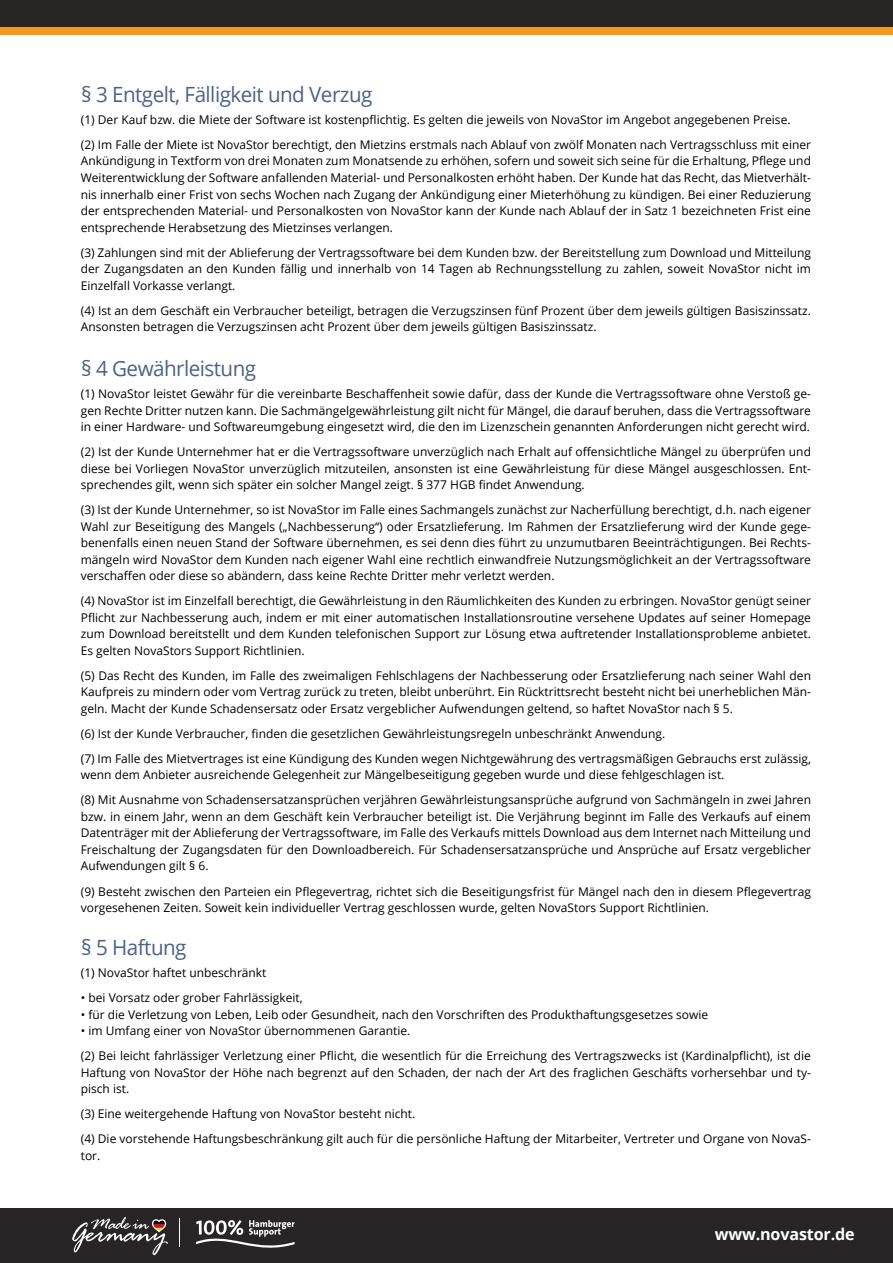
<style>
.page{position:relative;width:893px;height:1263px;background:#fff}
.page>*{position:absolute;margin:0;border:0;box-sizing:border-box;transform-origin:0 0}
.t1{font:21px "Open Sans";letter-spacing:-.025em;color:#49628b}
.t2{font:700 16.2px "Open Sans";letter-spacing:-.01em;color:#fff}
.t3{font:12px/16.5px "Open Sans";color:#000}
</style>
<div class="page">
<div style="left:0;top:22px;width:893px;height:12px;background:#f5991a"></div>
<div style="left:0;top:0;width:893px;height:27px;background:#282525"></div>
<div style="left:0;top:1209px;width:893px;height:54px;background:#272525"></div>
<svg style="left:196px;top:1220px;width:99px;height:28px"></svg>
<svg style="left:72px;top:1217px;width:96px;height:38px"></svg>
<h1 class="t1" style="left:81px;top:80px;width:293px">§ 3 Entgelt, Fälligkeit und Verzug</h1>
<p class="t3" style="left:81px;top:107px;width:732px;line-height:25px">(1) Der Kauf bzw. die Miete der Software ist kostenpflichtig. Es gelten die jeweils von NovaStor im Angebot angegebenen Preise.<br>(2) Im Falle der Miete ist NovaStor berechtigt, den Mietzins erstmals nach Ablauf von zwölf Monaten nach Vertragsschluss mit einer</p>
<p class="t3" style="left:81px;top:153px;width:732px;text-align:justify">Ankündigung in Textform von drei Monaten zum Monatsende zu erhöhen, sofern und soweit sich seine für die Erhaltung, Pflege und Weiterentwicklung der Software anfallenden Material- und Personalkosten erhöht haben. Der Kunde hat das Recht, das Mietverhält&shy;nis innerhalb einer Frist von sechs Wochen nach Zugang der Ankündigung einer Mieterhöhung zu kündigen. Bei einer Reduzierung der entsprechenden Material- und Personalkosten von NovaStor kann der Kunde nach Ablauf der in Satz 1 bezeichneten Frist eine entsprechende Herabsetzung des Mietzinses verlangen.</p>
<p class="t3" style="left:81px;top:244px;width:732px;text-align:justify">(3) Zahlungen sind mit der Ablieferung der Vertragssoftware bei dem Kunden bzw. der Bereitstellung zum Download und Mitteilung der Zugangsdaten an den Kunden fällig und innerhalb von 14 Tagen ab Rechnungsstellung zu zahlen, soweit NovaStor nicht im Einzelfall Vorkasse verlangt.</p>
<p class="t3" style="left:81px;top:302px;width:732px">(4) Ist an dem Geschäft ein Verbraucher beteiligt, betragen die Verzugszinsen fünf Prozent über dem jeweils gültigen Basiszinssatz.<br>Ansonsten betragen die Verzugszinsen acht Prozent über dem jeweils gültigen Basiszinssatz.</p>
<h1 class="t1" style="left:81px;top:354px;width:176px">§ 4 Gewährleistung</h1>
<p class="t3" style="left:81px;top:385px;width:732px;text-align:justify">(1) NovaStor leistet Gewähr für die vereinbarte Beschaffenheit sowie dafür, dass der Kunde die Vertragssoftware ohne Verstoß ge&shy;gen Rechte Dritter nutzen kann. Die Sachmängelgewährleistung gilt nicht für Mängel, die darauf beruhen, dass die Vertragssoftware in einer Hardware- und Softwareumgebung eingesetzt wird, die den im Lizenzschein genannten Anforderungen nicht gerecht wird.</p>
<p class="t3" style="left:81px;top:443px;width:732px;text-align:justify">(2) Ist der Kunde Unternehmer hat er die Vertragssoftware unverzüglich nach Erhalt auf offensichtliche Mängel zu überprüfen und diese bei Vorliegen NovaStor unverzüglich mitzuteilen, ansonsten ist eine Gewährleistung für diese Mängel ausgeschlossen. Ent&shy;sprechendes gilt, wenn sich später ein solcher Mangel zeigt. § 377 HGB findet Anwendung.</p>
<p class="t3" style="left:81px;top:501px;width:732px;text-align:justify">(3) Ist der Kunde Unternehmer, so ist NovaStor im Falle eines Sachmangels zunächst zur Nacherfüllung berechtigt, d.h. nach eigener Wahl zur Beseitigung des Mangels („Nachbesserung“) oder Ersatzlieferung. Im Rahmen der Ersatzlieferung wird der Kunde gege&shy;benenfalls einen neuen Stand der Software übernehmen, es sei denn dies führt zu unzumutbaren Beeinträchtigungen. Bei Rechts&shy;mängeln wird NovaStor dem Kunden nach eigener Wahl eine rechtlich einwandfreie Nutzungsmöglichkeit an der Vertragssoftware verschaffen oder diese so abändern, dass keine Rechte Dritter mehr verletzt werden.</p>
<p class="t3" style="left:81px;top:592px;width:732px;text-align:justify">(4) NovaStor ist im Einzelfall berechtigt, die Gewährleistung in den Räumlichkeiten des Kunden zu erbringen. NovaStor genügt seiner Pflicht zur Nachbesserung auch, indem er mit einer automatischen Installationsroutine versehene Updates auf seiner Homepage zum Download bereitstellt und dem Kunden telefonischen Support zur Lösung etwa auftretender Installationsprobleme anbietet.<br>Es gelten NovaStors Support Richtlinien.</p>
<p class="t3" style="left:81px;top:667px;width:732px;text-align:justify">(5) Das Recht des Kunden, im Falle des zweimaligen Fehlschlagens der Nachbesserung oder Ersatzlieferung nach seiner Wahl den Kaufpreis zu mindern oder vom Vertrag zurück zu treten, bleibt unberührt. Ein Rücktrittsrecht besteht nicht bei unerheblichen Män&shy;geln. Macht der Kunde Schadensersatz oder Ersatz vergeblicher Aufwendungen geltend, so haftet NovaStor nach § 5.</p>
<p class="t3" style="left:81px;top:721px;width:732px;line-height:25px">(6) Ist der Kunde Verbraucher, finden die gesetzlichen Gewährleistungsregeln unbeschränkt Anwendung.<br>(7) Im Falle des Mietvertrages ist eine Kündigung des Kunden wegen Nichtgewährung des vertragsmäßigen Gebrauchs erst zulässig,</p>
<p class="t3" style="left:81px;top:762px;width:732px;line-height:25px">wenn dem Anbieter ausreichende Gelegenheit zur Mängelbeseitigung gegeben wurde und diese fehlgeschlagen ist.<br>(8) Mit Ausnahme von Schadensersatzansprüchen verjähren Gewährleistungsansprüche aufgrund von Sachmängeln in zwei Jahren</p>
<p class="t3" style="left:81px;top:808px;width:732px;text-align:justify">bzw. in einem Jahr, wenn an dem Geschäft kein Verbraucher beteiligt ist. Die Verjährung beginnt im Falle des Verkaufs auf einem Datenträger mit der Ablieferung der Vertragssoftware, im Falle des Verkaufs mittels Download aus dem Internet nach Mitteilung und Freischaltung der Zugangsdaten für den Downloadbereich. Für Schadensersatzansprüche und Ansprüche auf Ersatz vergeblicher Aufwendungen gilt § 6.</p>
<p class="t3" style="left:81px;top:882px;width:732px">(9) Besteht zwischen den Parteien ein Pflegevertrag, richtet sich die Beseitigungsfrist für Mängel nach den in diesem Pflegevertrag vorgesehenen Zeiten. Soweit kein individueller Vertrag geschlossen wurde, gelten NovaStors Support Richtlinien.</p>
<h1 class="t1" style="left:81px;top:933px;width:107px">§ 5 Haftung</h1>
<p class="t3" style="left:81px;top:964px;width:187px">(1) NovaStor haftet unbeschränkt</p>
<p class="t3" style="left:81px;top:989px;width:223px">• bei Vorsatz oder grober Fahrlässigkeit,</p>
<p class="t3" style="left:81px;top:1006px;width:629px">• für die Verletzung von Leben, Leib oder Gesundheit, nach den Vorschriften des Produkthaftungsgesetzes sowie</p>
<p class="t3" style="left:81px;top:1018px;width:732px;line-height:25px">• im Umfang einer von NovaStor übernommenen Garantie.<br>(2) Bei leicht fahrlässiger Verletzung einer Pflicht, die wesentlich für die Erreichung des Vertragszwecks ist (Kardinalpflicht), ist die</p>
<p class="t3" style="left:81px;top:1064px;width:732px">Haftung von NovaStor der Höhe nach begrenzt auf den Schaden, der nach der Art des fraglichen Geschäfts vorhersehbar und ty&shy;pisch ist.</p>
<p class="t3" style="left:81px;top:1101px;width:732px;line-height:25px">(3) Eine weitergehende Haftung von NovaStor besteht nicht.<br>(4) Die vorstehende Haftungsbeschränkung gilt auch für die persönliche Haftung der Mitarbeiter, Vertreter und Organe von NovaS-</p>
<p class="t3" style="left:81px;top:1147px;width:21px">tor.</p>
<h2 class="t2" style="left:715px;top:1222px;width:141px">www.novastor.de</h2>
</div>
